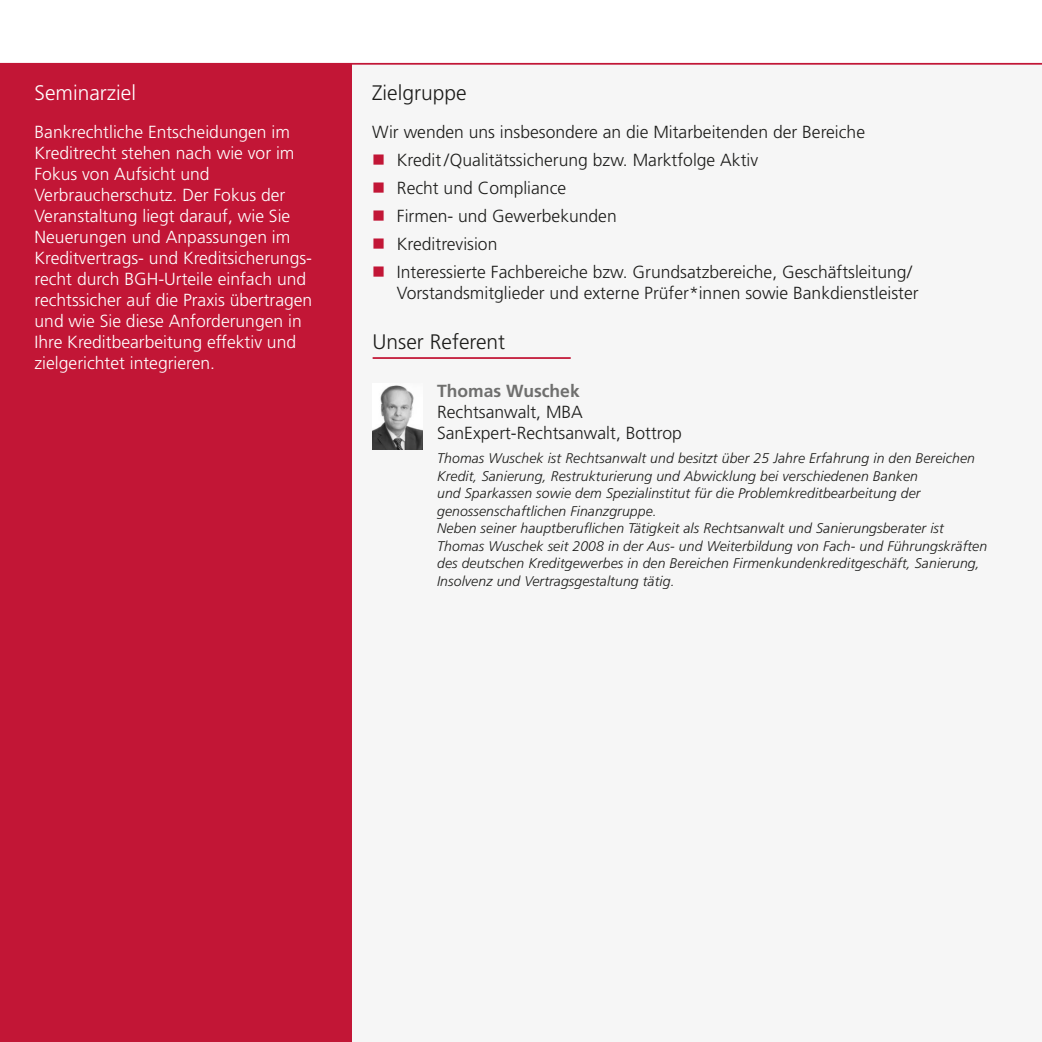
<style>
.page{position:relative;width:1042px;height:1042px;background:#fff}
.page>*{position:absolute;margin:0;border:0;box-sizing:border-box;transform-origin:0 0}
.t1{font:300 21px "Frutiger LT Pro";color:#1d1d1b}
.t2{font:300 21px "Frutiger LT Pro";color:#fff}
.t3{font:300 17.5px "Frutiger LT Pro";color:#fff}
.t4{font:300 17.5px "Frutiger LT Pro";color:#1d1d1b}
.t5{font:700 17.5px "Frutiger LT Pro";color:#6f6f6e}
.t6{font:italic 300 14px "Frutiger LT Pro";letter-spacing:.01em;color:#1d1d1b}
</style>
<div class="page">
<div style="left:0;top:64px;width:352px;height:978px;background:#c21636"></div>
<hr style="left:0;top:0;width:1px;height:65px;background:#c21636">
<div style="left:352px;top:65px;width:690px;height:977px;background:#f6f6f6"></div>
<hr style="left:0;top:65px;width:1px;height:977px;background:#f1f1f0">
<hr style="left:0;top:63px;width:1042px;height:2px;background:#c21636">
<img style="left:373px;top:385px;width:49px;height:65px">
<hr style="left:373px;top:357px;width:198px;height:2px;background:#c21636">
<svg style="left:0;top:667px;width:1px;height:263px"></svg>
<p class="t2" style="left:35px;top:84px;width:103px">Seminarziel</p>
<p class="t3" style="left:35px;top:125px;width:257px">Bankrechtliche Entscheidungen im</p>
<p class="t3" style="left:35px;top:146px;width:261px">Kreditrecht stehen nach wie vor im</p>
<p class="t3" style="left:35px;top:167px;width:177px">Fokus von Aufsicht und</p>
<p class="t3" style="left:35px;top:188px;width:252px">Verbraucherschutz. Der Fokus der</p>
<p class="t3" style="left:35px;top:209px;width:257px">Veranstaltung liegt darauf, wie Sie</p>
<p class="t3" style="left:35px;top:230px;width:257px">Neuerungen und Anpassungen im</p>
<p class="t3" style="left:35px;top:251px;width:279px">Kreditvertrags- und Kreditsicherungs‐</p>
<p class="t3" style="left:35px;top:272px;width:273px">recht durch BGH-Urteile einfach und</p>
<p class="t3" style="left:35px;top:293px;width:279px">rechtssicher auf die Praxis übertragen</p>
<p class="t3" style="left:35px;top:314px;width:269px">und wie Sie diese Anforderungen in</p>
<p class="t3" style="left:35px;top:335px;width:263px">Ihre Kreditbearbeitung effektiv und</p>
<p class="t3" style="left:35px;top:356px;width:182px">zielgerichtet integrieren.</p>
<p class="t1" style="left:372px;top:84px;width:96px">Zielgruppe</p>
<p class="t4" style="left:372px;top:125px;width:494px">Wir wenden uns insbesondere an die Mitarbeitenden der Bereiche</p>
<p class="t4" style="left:397px;top:153px;width:363px">Kredit / Qualitätssicherung bzw. Marktfolge Aktiv</p>
<p class="t4" style="left:397px;top:181px;width:171px">Recht und Compliance</p>
<p class="t4" style="left:397px;top:209px;width:221px">Firmen- und Gewerbekunden</p>
<p class="t4" style="left:397px;top:237px;width:102px">Kreditrevision</p>
<p class="t4" style="left:397px;top:265px;width:517px">Interessierte Fachbereiche bzw. Grundsatzbereiche, Geschäftsleitung /</p>
<p class="t4" style="left:397px;top:286px;width:523px">Vorstandsmitglieder und externe Prüfer*innen sowie Bankdienstleister</p>
<p class="t1" style="left:373px;top:334px;width:134px">Unser Referent</p>
<p class="t5" style="left:437px;top:380px;width:144px">Thomas Wuschek</p>
<p class="t4" style="left:437px;top:405px;width:147px">Rechtsanwalt, MBA</p>
<p class="t4" style="left:437px;top:426px;width:246px">SanExpert-Rechtsanwalt, Bottrop</p>
<p class="t6" style="left:437px;top:450px;width:539px">Thomas Wuschek ist Rechtsanwalt und besitzt über 25 Jahre Erfahrung in den Bereichen</p>
<p class="t6" style="left:437px;top:468px;width:482px">Kredit, Sanierung, Restrukturierung und Abwicklung bei verschiedenen Banken</p>
<p class="t6" style="left:437px;top:485px;width:485px">und Sparkassen sowie dem Spezialinstitut für die Problemkreditbearbeitung der</p>
<p class="t6" style="left:437px;top:503px;width:221px">genossenschaftlichen Finanzgruppe.</p>
<p class="t6" style="left:437px;top:520px;width:508px">Neben seiner hauptberuflichen Tätigkeit als Rechtsanwalt und Sanierungsberater ist</p>
<p class="t6" style="left:437px;top:538px;width:551px">Thomas Wuschek seit 2008 in der Aus- und Weiterbildung von Fach- und Führungskräften</p>
<p class="t6" style="left:437px;top:555px;width:544px">des deutschen Kreditgewerbes in den Bereichen Firmenkundenkreditgeschäft, Sanierung,</p>
<p class="t6" style="left:437px;top:573px;width:239px">Insolvenz und Vertragsgestaltung tätig.</p>
</div>
